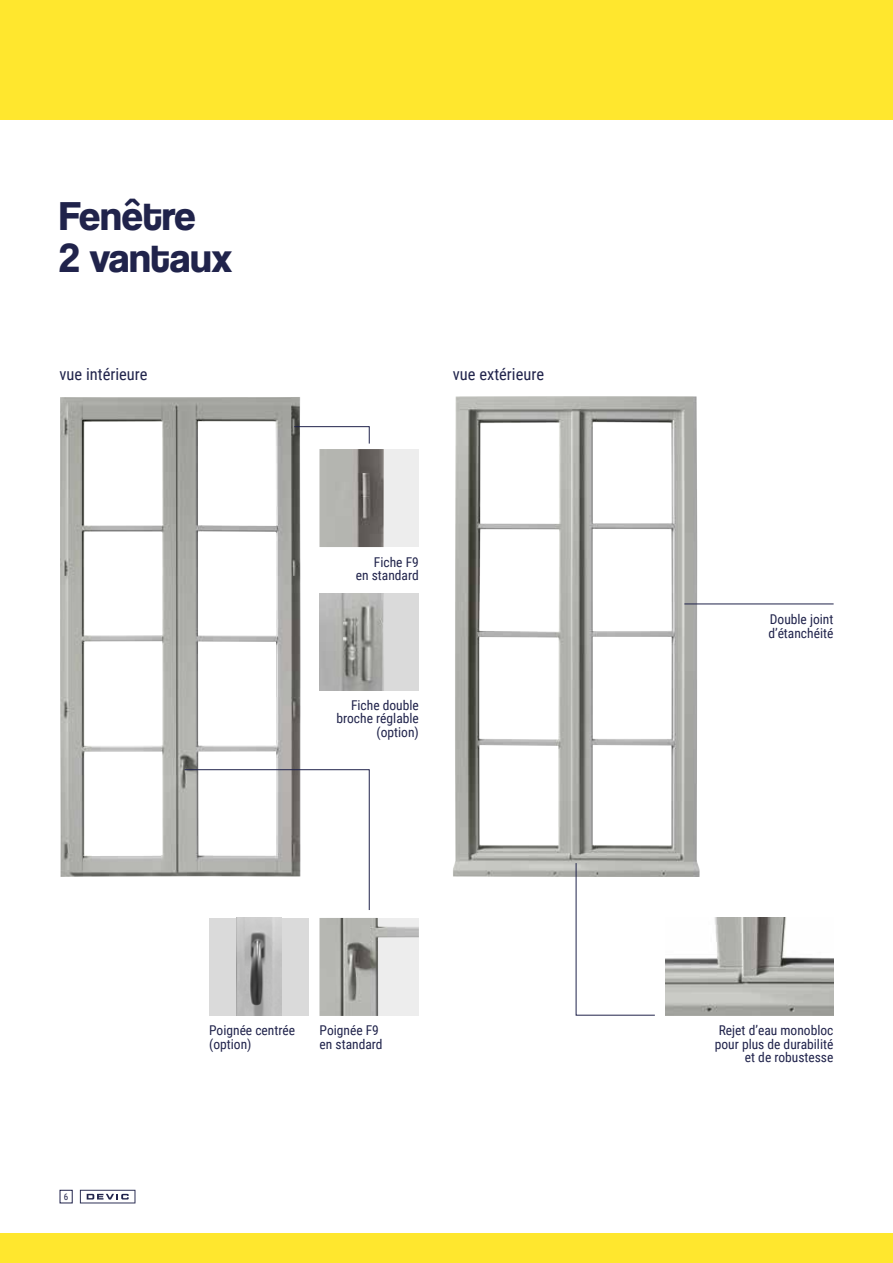
<style>
.page{position:relative;width:893px;height:1263px;background:#fff}
.page>*{position:absolute;margin:0;border:0;box-sizing:border-box;transform-origin:0 0}
.t1{font:700 42px/42px "Coolvetica Rg";color:#20234b}
.t2{font:16.5px "Roboto Condensed";color:#20234b}
.t3{font:13.5px/13.5px "Roboto Condensed";color:#20234b;text-align:right}
.t4{font:9px "Roboto Condensed";color:#20234b}
</style>
<div class="page">
<div style="left:0;top:0;width:893px;height:119px;background:#ffe72e"></div>
<div style="left:0;top:1233px;width:893px;height:30px;background:#ffe72e"></div>
<img style="left:453px;top:396px;width:247px;height:481px">
<img style="left:60px;top:397px;width:241px;height:480px">
<svg style="left:575px;top:862px;width:81px;height:154px"></svg>
<hr style="left:684px;top:603px;width:150px;height:1px;background:#20234b">
<img style="left:665px;top:918px;width:168px;height:97px">
<div style="left:209px;top:918px;width:99px;height:97px;background:#dadada"></div>
<img style="left:237px;top:918px;width:44px;height:97px">
<img style="left:320px;top:918px;width:99px;height:98px">
<div style="left:320px;top:449px;width:99px;height:98px;background:#ededed"></div>
<img style="left:320px;top:449px;width:64px;height:98px">
<svg style="left:184px;top:769px;width:186px;height:141px"></svg>
<svg style="left:293px;top:426px;width:77px;height:18px"></svg>
<img style="left:320px;top:593px;width:99px;height:98px">
<div style="left:60px;top:1190px;width:13px;height:13px;border:1px solid #20234b"></div>
<svg style="left:80px;top:1190px;width:55px;height:13px"></svg>
<h1 class="t1" style="left:60px;top:195px;width:174px">Fenêtre<br>2 vantaux</h1>
<p class="t2" style="left:60px;top:363px;width:90px">vue intérieure</p>
<p class="t2" style="left:453px;top:363px;width:93px">vue extérieure</p>
<p class="t3" style="left:356px;top:555px;width:65px">Fiche F9<br>en standard</p>
<p class="t4" style="left:64px;top:1190px;width:6px">6</p>
<p class="t3" style="left:337px;top:698px;width:84px">Fiche double broche réglable (option)</p>
<p class="t3" style="left:209px;top:1023px;width:87px;text-align:left">Poignée centrée (option)</p>
<p class="t3" style="left:320px;top:1023px;width:65px;text-align:left">Poignée F9 en standard</p>
<p class="t3" style="left:768px;top:612px;width:67px;text-align:left">Double joint d’étanchéité</p>
<p class="t3" style="left:715px;top:1023px;width:120px">Rejet d’eau monobloc pour plus de durabilité et de robustesse</p>
</div>
